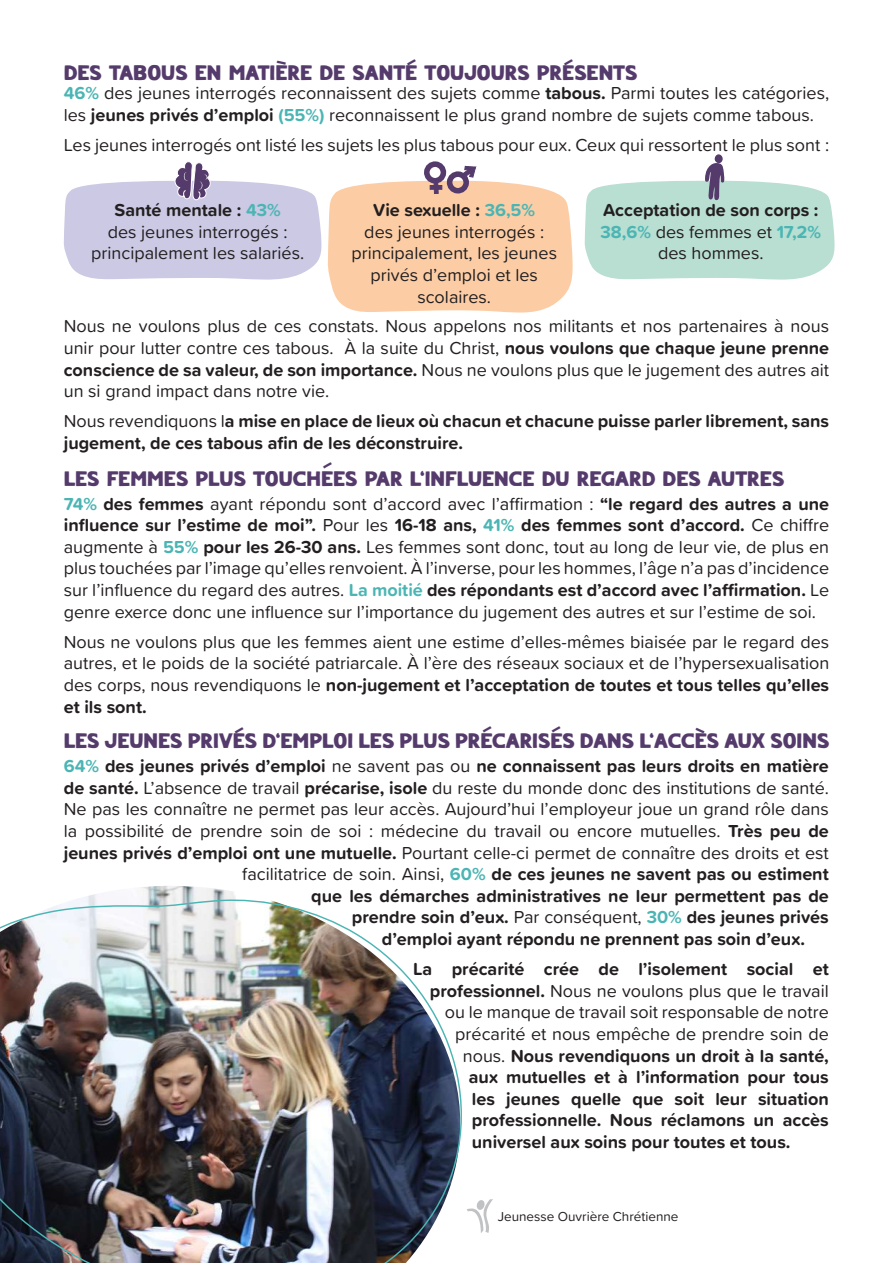
<style>
.page{position:relative;width:893px;height:1263px;background:#fff}
.page>*{position:absolute;margin:0;border:0;box-sizing:border-box;transform-origin:0 0}
.t1{font:21px "FANTONY Regular";color:#553b6c}
.t2{font:18px/21.6px "Proxima Soft";color:#231f20;text-align:justify}
.t3{font:700 18px/21.6px "Proxima Soft";color:#231f20}
.t4{font:13.5px "Proxima Soft";color:#231f20}
.s1{font-weight:700;color:#4bb5b4}
.s2{font-weight:700}
.s3{color:#4bb5b4}
.s4{font-weight:400}
</style>
<div class="page">
<img style="left:86px;top:886px;width:149px;height:11px">
<svg style="left:470px;top:1199px;width:23px;height:34px"></svg>
<img style="left:0;top:897px;width:470px;height:366px">
<svg style="left:584px;top:154px;width:251px;height:126px"></svg>
<svg style="left:63px;top:161px;width:510px;height:152px"></svg>
<p class="t1" style="left:64px;top:63px;width:575px">DES TABOUS EN MATIÈRE DE SANTÉ TOUJOURS PRÉSENTS</p>
<p class="t2" style="left:64px;top:82px;width:767px"><span class="s1">46%</span> des jeunes interrogés reconnaissent des sujets comme <span class="s2">tabous.</span> Parmi toutes les catégories, les <span class="s2">jeunes privés d’emploi</span> <span class="s1">(55%)</span> reconnaissent le plus grand nombre de sujets comme tabous.</p>
<p class="t2" style="left:64px;top:133px;width:767px">Les jeunes interrogés ont listé les sujets les plus tabous pour eux. Ceux qui ressortent le plus sont :</p>
<p class="t2" style="left:91px;top:198px;width:214px;text-align:center"><span class="s2">Santé mentale :</span> <span class="s1">43%<br></span>des jeunes interrogés : principalement les salariés.</p>
<p class="t2" style="left:351px;top:198px;width:207px;text-align:center"><span class="s2">Vie sexuelle :</span> <span class="s1">36,5%<br></span>des jeunes interrogés : principalement, les jeunes privés d’emploi et les scolaires.</p>
<p class="t3" style="left:601px;top:199px;width:222px;text-align:center">Acceptation de son corps :<br><span class="s3">38,6%</span> <span class="s4">des femmes et</span> <span class="s3">17,2% </span><span class="s4">des hommes.</span></p>
<p class="t2" style="left:64px;top:315px;width:767px">Nous ne voulons plus de ces constats. Nous appelons nos militants et nos partenaires à nous unir pour lutter contre ces tabous. À la suite du Christ, <span class="s2">nous voulons que chaque jeune prenne conscience de sa valeur, de son importance.</span> Nous ne voulons plus que le jugement des autres ait un si grand impact dans notre vie.</p>
<p class="t3" style="left:64px;top:410px;width:767px"><span class="s4">Nous revendiquons l</span>a mise en place de lieux où chacun et chacune puisse parler librement, sans jugement, de ces tabous afin de les déconstruire.</p>
<p class="t1" style="left:64px;top:470px;width:722px">LES FEMMES PLUS TOUCHÉES PAR L’INFLUENCE DU REGARD DES AUTRES</p>
<p class="t2" style="left:64px;top:492px;width:767px"><span class="s1">74%</span> <span class="s2">des femmes</span> ayant répondu sont d’accord avec l’affirmation : <span class="s2">“le regard des autres a une influence sur l’estime de moi”.</span> Pour les <span class="s2">16-18 ans,</span> <span class="s1">41%</span> <span class="s2">des femmes sont d’accord.</span> Ce chiffre augmente à <span class="s1">55%</span> <span class="s2">pour les 26-30 ans.</span> Les femmes sont donc, tout au long de leur vie, de plus en plus touchées par l’image qu’elles renvoient. À l’inverse, pour les hommes, l’âge n’a pas d’incidence sur l’influence du regard des autres. <span class="s1">La moitié</span> <span class="s2">des répondants est d’accord avec l’affirmation.</span> Le genre exerce donc une influence sur l’importance du jugement des autres et sur l’estime de soi.</p>
<p class="t2" style="left:64px;top:630px;width:767px">Nous ne voulons plus que les femmes aient une estime d’elles-mêmes biaisée par le regard des autres, et le poids de la société patriarcale. À l’ère des réseaux sociaux et de l’hypersexualisation des corps, nous revendiquons le <span class="s2">non-jugement et l’acceptation de toutes et tous telles qu’elles et ils sont.</span></p>
<p class="t1" style="left:64px;top:731px;width:618px">LES JEUNES PRIVÉS D’EMPLOI LES PLUS PRÉCARISÉS DANS L’ACCÈ</p>
<p class="t1" style="left:707px;top:731px;width:124px">S AUX SOINS</p>
<p class="t3" style="left:64px;top:755px;width:766px"><span class="s3">64%</span> des jeunes privés d’emploi <span class="s4">ne savent pas ou</span> ne connaissent pas leurs droits en matière</p>
<p class="t2" style="left:64px;top:776px;width:767px"><span class="s2">de santé.</span> L’absence de travail <span class="s2">précarise, isole</span> du reste du monde donc des institutions de santé.</p>
<p class="t2" style="left:64px;top:798px;width:767px">Ne pas les connaître ne permet pas leur accès. Aujourd’hui l’employeur joue un grand rôle dans</p>
<p class="t2" style="left:64px;top:819px;width:767px">la possibilité de prendre soin de soi : médecine du travail ou encore mutuelles. <span class="s2">Très peu de</span></p>
<p class="t2" style="left:64px;top:841px;width:766px"><span class="s2">jeunes privés d’emploi ont une mutuelle.</span> Pourtant celle-ci permet de connaître des droits et est</p>
<p class="t3" style="left:242px;top:863px;width:588px"><span class="s4">facilitatrice de soin. Ainsi,</span> <span class="s3">60%</span> de ces jeunes ne savent pas ou estiment</p>
<p class="t3" style="left:311px;top:884px;width:519px">que les démarches administratives ne leur permettent pas de</p>
<p class="t3" style="left:352px;top:906px;width:478px">prendre soin d’eux. <span class="s4">Par conséquent,</span> <span class="s3">30%</span> des jeunes privés</p>
<p class="t3" style="left:382px;top:927px;width:425px">d’emploi ayant répondu ne prennent pas soin d’eux.</p>
<p class="t3" style="left:413px;top:958px;width:417px">La précarité crée de l’isolement social et</p>
<p class="t2" style="left:430px;top:979px;width:401px"><span class="s2">professionnel.</span> Nous ne voulons plus que le travail</p>
<p class="t2" style="left:445px;top:1001px;width:386px">ou le manque de travail soit responsable de notre</p>
<p class="t2" style="left:455px;top:1022px;width:375px">précarité et nous empêche de prendre soin de</p>
<p class="t3" style="left:463px;top:1044px;width:368px"><span class="s4">nous.</span> Nous revendiquons un droit à la santé,</p>
<p class="t3" style="left:469px;top:1066px;width:361px">aux mutuelles et à l’information pour tous</p>
<p class="t3" style="left:472px;top:1087px;width:359px">les jeunes quelle que soit leur situation</p>
<p class="t3" style="left:472px;top:1109px;width:359px">professionnelle. Nous réclamons un accès</p>
<p class="t3" style="left:472px;top:1130px;width:320px">universel aux soins pour toutes et tous.</p>
<p class="t4" style="left:498px;top:1206px;width:182px">Jeunesse Ouvrière Chrétienne</p>
</div>
